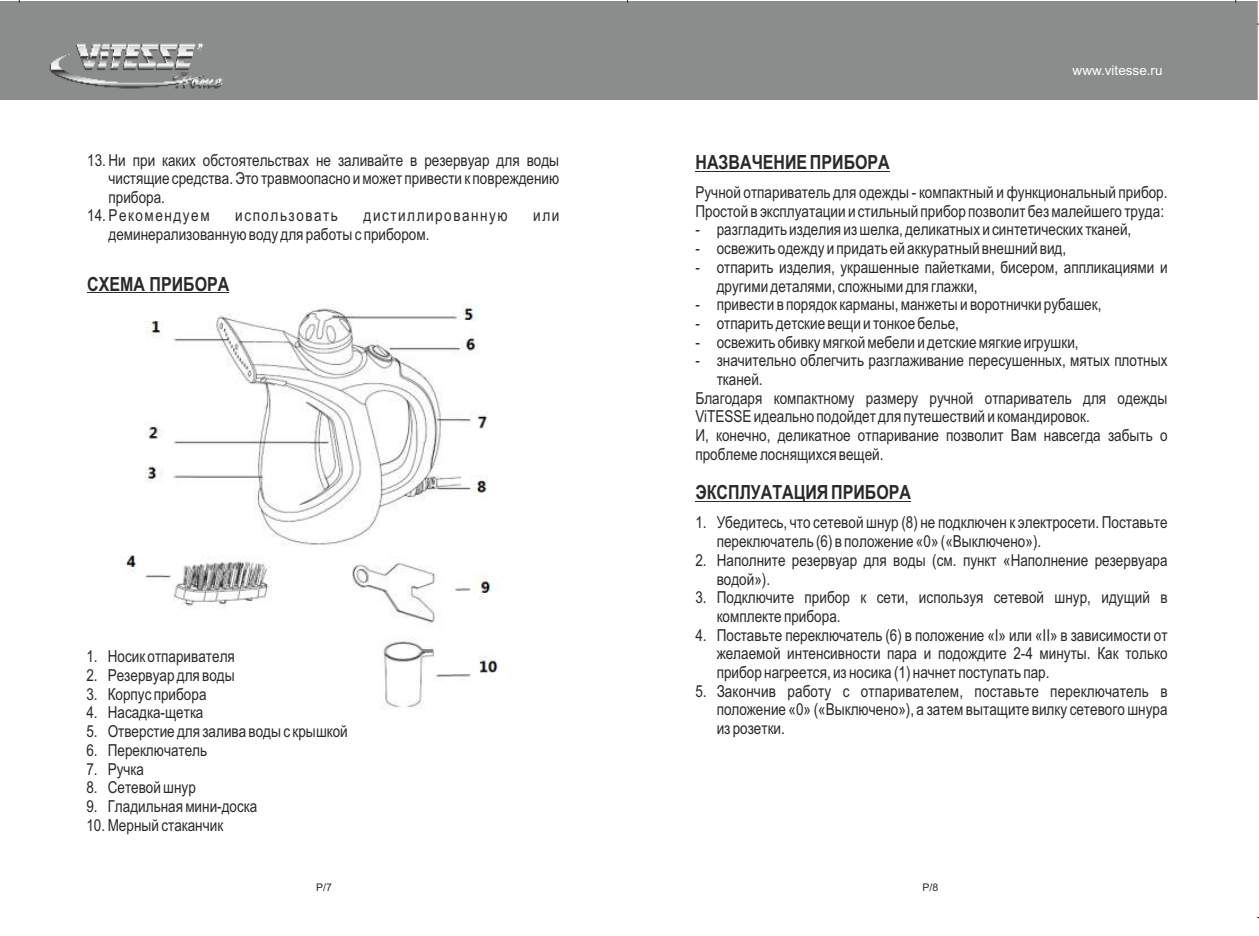
<style>
.page{position:relative;width:1259px;height:936px;background:#fff}
.page>*{position:absolute;margin:0;border:0;box-sizing:border-box;transform-origin:0 0}
.t1{font:700 19.5px "Arial Narrow";color:#2b2929}
.t2{font:16.5px/18.8px "Arial Narrow";color:#2b2929}
.t3{font:16.5px "Arial Narrow";letter-spacing:.095em;color:#2b2929}
.t4{font:13.5px "Arial";color:#fff}
.t5{font:10.5px "Arial";color:#2b2929}
</style>
<div class="page">
<div style="left:0;top:2px;width:1257px;height:98px;background:#8b8c8c"></div>
<hr style="left:87px;top:292px;width:58px;height:1px;background:#2b2929">
<hr style="left:149px;top:292px;width:80px;height:1px;background:#2b2929">
<img style="left:125px;top:303px;width:380px;height:406px">
<hr style="left:695px;top:171px;width:112px;height:1px;background:#2b2929">
<hr style="left:810px;top:171px;width:80px;height:1px;background:#2b2929">
<hr style="left:695px;top:501px;width:133px;height:1px;background:#2b2929">
<hr style="left:831px;top:501px;width:80px;height:1px;background:#2b2929">
<p class="t2" style="left:108px;top:153px;width:452px;line-height:18.3px;text-align:justify;text-indent:-21px">13. Ни при каких обстоятельствах не заливайте в резервуар для воды чистящие средства. Это травмоопасно иможет привести к повреждению прибора.</p>
<p class="t3" style="left:87px;top:209px;width:124px">14. Рекомендуем</p>
<p class="t3" style="left:235px;top:209px;width:104px">использовать</p>
<p class="t3" style="left:364px;top:209px;width:145px">дистиллированную</p>
<p class="t2" style="left:533px;top:208px;width:28px">или</p>
<p class="t2" style="left:108px;top:226px;width:322px">деминерализованнуюводу для работыс прибором.</p>
<p class="t1" style="left:87px;top:276px;width:144px">СХЕМА ПРИБОРА</p>
<p class="t2" style="left:86px;top:648px;width:150px">1. Носик отпаривателя</p>
<p class="t2" style="left:86px;top:667px;width:150px">2. Резервуар для воды</p>
<p class="t2" style="left:86px;top:686px;width:122px">3. Корпус прибора</p>
<p class="t2" style="left:86px;top:704px;width:118px">4. Насадка-щетка</p>
<p class="t2" style="left:86px;top:723px;width:263px">5. Отверстие для залива водыс крышкой</p>
<p class="t2" style="left:86px;top:742px;width:122px">6. Переключатель</p>
<p class="t2" style="left:86px;top:760px;width:59px">7. Ручка</p>
<p class="t2" style="left:86px;top:779px;width:111px">8. Сетевойшнур</p>
<p class="t2" style="left:86px;top:798px;width:172px">9. Гладильнаямини-доска<br>10.Мерный стаканчик</p>
<p class="t4" style="left:1072px;top:65px;width:92px">www.vitesse.ru</p>
<p class="t1" style="left:695px;top:155px;width:196px">НАЗВАЧЕНИЕПРИБОРА</p>
<p class="t2" style="left:695px;top:184px;width:473px">Ручной отпариватель для одежды - компактный и функциональный прибор.<br>Простой в эксплуатации и стильный прибор позволит безмалейшего труда:</p>
<p class="t2" style="left:695px;top:222px;width:437px">- разгладить изделия изшелка, деликатных и синтетических тканей,</p>
<p class="t2" style="left:695px;top:240px;width:372px">- освежить одежду и придать ей аккуратный внешний вид,</p>
<p class="t2" style="left:717px;top:259px;width:452px;text-indent:-21px">- отпарить изделия, украшенные пайетками, бисером, аппликациями и другими деталями, сложными для глажки,</p>
<p class="t2" style="left:695px;top:296px;width:407px">- привести в порядоккарманы, манжетыи воротнички рубашек,</p>
<p class="t2" style="left:695px;top:315px;width:265px">- отпарить детские вещи и тонкое белье,</p>
<p class="t2" style="left:695px;top:334px;width:385px">- освежить обивкумягкоймебели и детскиемягкие игрушки,</p>
<p class="t2" style="left:695px;top:352px;width:473px">- значительно облегчить разглаживание пересушенных, мятых плотных</p>
<p class="t2" style="left:716px;top:371px;width:47px">тканей.</p>
<p class="t2" style="left:695px;top:390px;width:473px">Благодаря компактному размеру ручной отпариватель для одежды</p>
<p class="t2" style="left:695px;top:409px;width:396px">ViTESSE идеально подойдет для путешествий и командировок.</p>
<p class="t2" style="left:695px;top:427px;width:473px">И, конечно, деликатное отпаривание позволит Вам навсегда забыть о</p>
<p class="t2" style="left:695px;top:446px;width:190px">проблеме лоснящихся вещей.</p>
<p class="t1" style="left:695px;top:485px;width:217px">ЭКСПЛУАТАЦИЯПРИБОРА</p>
<p class="t2" style="left:716px;top:515px;width:452px;text-indent:-21px">1. Убедитесь, что сетевой шнур (8) не подключен к электросети. Поставьте переключатель (6) в положение «0» («Выключено»).</p>
<p class="t2" style="left:716px;top:552px;width:452px;text-indent:-21px">2. Наполните резервуар для воды (см. пункт «Наполнение резервуара водой»).</p>
<p class="t2" style="left:716px;top:589px;width:452px;text-indent:-21px">3. Подключите прибор к сети, используя сетевой шнур, идущий в комплекте прибора.</p>
<p class="t2" style="left:716px;top:627px;width:452px;text-align:justify;text-indent:-21px">4. Поставьте переключатель (6) в положение «I» или «II» в зависимости от желаемой интенсивности пара и подождите 2-4 минуты. Как только прибор нагреется, из носика (1) начнет поступать пар.</p>
<p class="t2" style="left:716px;top:683px;width:452px;text-align:justify;text-indent:-21px">5. Закончив работу с отпаривателем, поставьте переключатель в положение «0» («Выключено»), а затем вытащите вилку сетевогошнура из розетки.</p>
<p class="t5" style="left:316px;top:883px;width:17px">P/7</p>
<p class="t5" style="left:922px;top:883px;width:17px">P/8</p>
</div>
